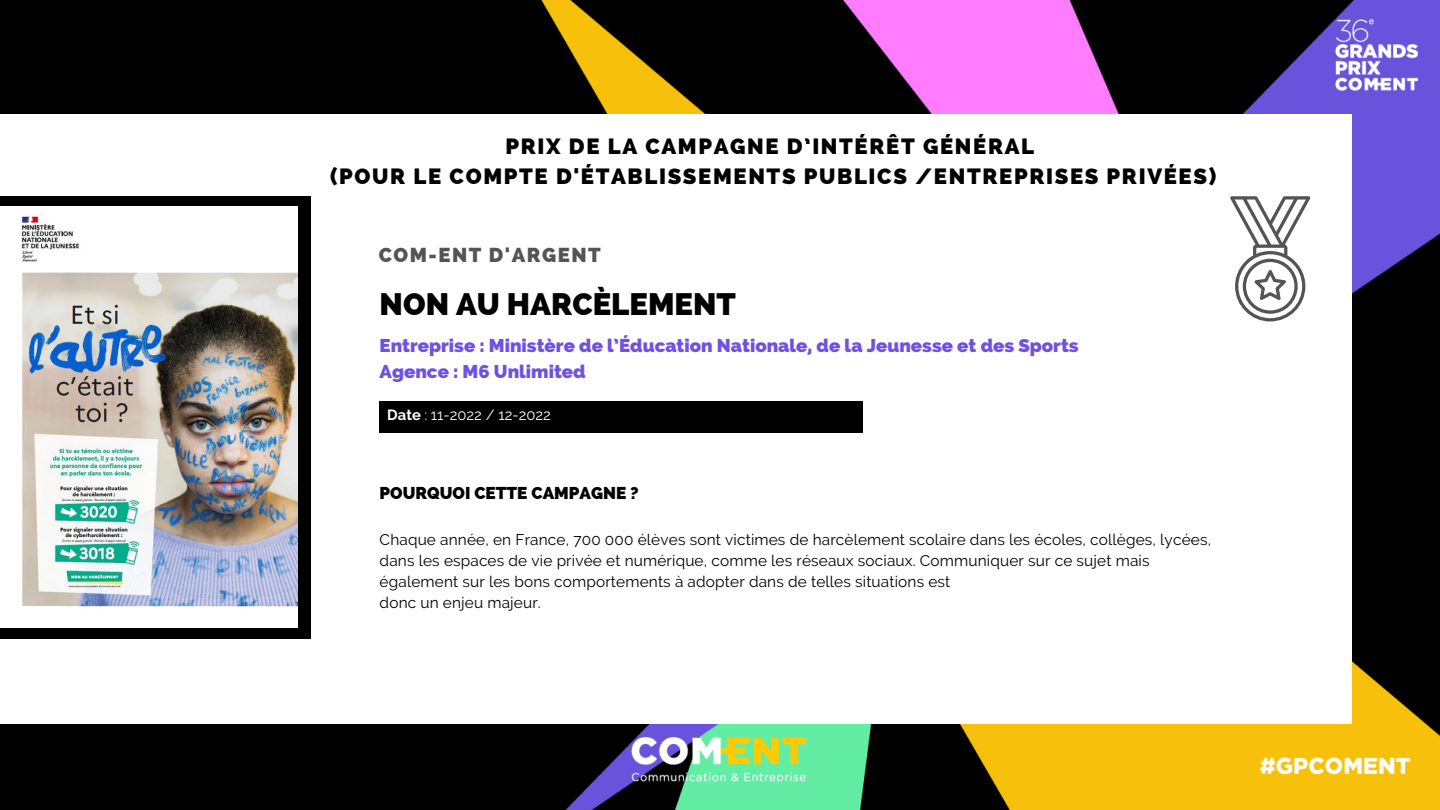
<style>
.page{position:relative;width:1440px;height:810px;background:#fff}
.page>*{position:absolute;margin:0;border:0;box-sizing:border-box;transform-origin:0 0}
.t1{font:800 31.1px "Raleway";color:#000}
.t2{font:800 22.1px "Raleway";letter-spacing:.075em;color:#000}
.t3{font:800 20.2px "Raleway";letter-spacing:.075em;color:#545454}
.t4{font:800 18.6px/26.6px "Raleway";color:#7051e1}
.t5{font:800 17.2px "Raleway";color:#000}
.t6{font:15.4px/21px "Raleway";letter-spacing:.01em;color:#000}
.t7{font:14.8px "Raleway";color:#fff}
.s1{font-weight:700}
</style>
<div class="page">
<img style="left:0;top:0;width:1440px;height:810px">
<div style="left:0;top:114px;width:1352px;height:610px;background:#fff"></div>
<div style="left:379px;top:401px;width:483px;height:31px;background:#000"></div>
<div style="left:0;top:196px;width:310px;height:442px;background:#000"></div>
<svg style="left:1230px;top:196px;width:80px;height:125px"></svg>
<img style="left:0;top:206px;width:298px;height:421px">
<p class="t2" style="left:506px;top:133px;width:530px">PRIX DE LA CAMPAGNE D’INTÉRÊT GÉNÉRAL</p>
<p class="t2" style="left:330px;top:163px;width:888px">(POUR LE COMPTE D'ÉTABLISSEMENTS PUBLICS /ENTREPRISES PRIVÉES)</p>
<p class="t3" style="left:379px;top:243px;width:223px">COM-ENT D'ARGENT</p>
<p class="t1" style="left:380px;top:286px;width:358px">NON AU HARCÈLEMENT</p>
<p class="t4" style="left:380px;top:332px;width:701px">Entreprise : Ministère de l’Éducation Nationale, de la Jeunesse et des Sports<br>Agence : M6 Unlimited</p>
<p class="t7" style="left:387px;top:406px;width:165px"><span class="s1">Date</span> : 11-2022 / 12-2022</p>
<p class="t5" style="left:380px;top:483px;width:261px">POURQUOI CETTE CAMPAGNE ?</p>
<p class="t6" style="left:380px;top:529px;width:833px">Chaque année, en France, 700 000 élèves sont victimes de harcèlement scolaire dans les écoles, collèges, lycées, dans les espaces de vie privée et numérique, comme les réseaux sociaux. Communiquer sur ce sujet mais également sur les bons comportements à adopter dans de telles situations est</p>
<p class="t6" style="left:380px;top:592px;width:163px">donc un enjeu majeur.</p>
</div>
